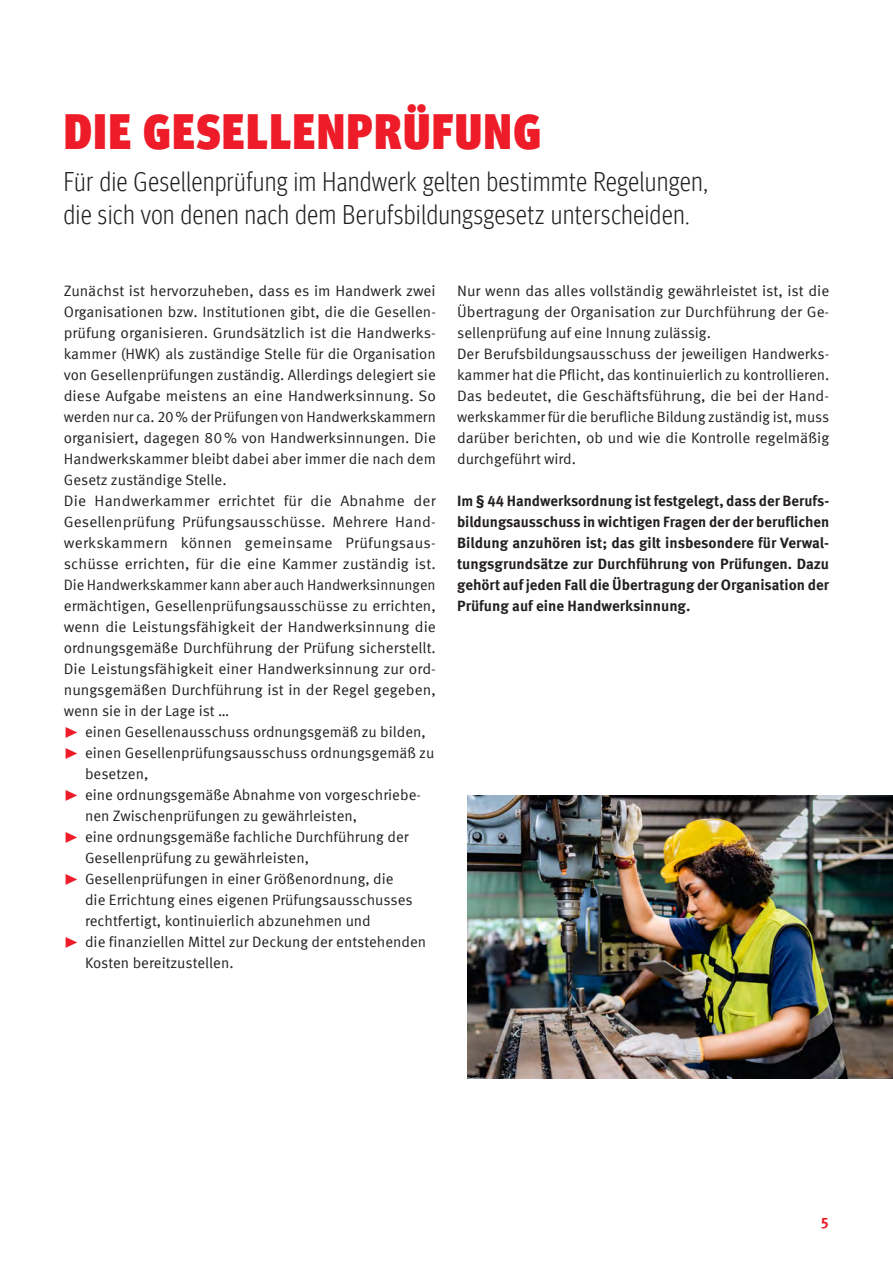
<style>
.page{position:relative;width:893px;height:1263px;background:#fff}
.page>*{position:absolute;margin:0;border:0;box-sizing:border-box;transform-origin:0 0}
.H1___Überschrift{font:900 condensed 49.5px "Meta Head IGM";letter-spacing:.04em;color:#ee1c28}
.H2___Unterüberschrift_neu{font:300 condensed 27px/33px "Meta Head IGM";letter-spacing:.03em;color:#231f20}
.Fließtext{font:15px/21px "Meta IGM";color:#231f20;text-align:justify}
.Aufzählung___1__Ebene{font:15px/21px "Meta IGM";color:#231f20}
.Fließtext-2{font:700 15px/21px "Meta IGM";color:#231f20;text-align:justify}
.Seitenzahlen_links{font:700 15px "Meta IGM";color:#ee1c28}
.s1{font-weight:700;font-size:30px;color:#ee1c28}
</style>
<div class="page">
<img style="left:468px;top:796px;width:425px;height:282px">
<h1 class="H1___Überschrift" style="left:64px;top:92px;width:478px">DIE GESELLENPRÜFUNG</h1>
<h2 class="H2___Unterüberschrift_neu" style="left:64px;top:163px;width:646px">Für die Gesellenprüfung im Handwerk gelten bestimmte Regelungen, die sich von denen nach dem Berufsbildungsgesetz unterscheiden.</h2>
<p class="Fließtext" style="left:64px;top:279px;width:374px">Zunächst ist hervorzuheben, dass es im Handwerk zwei Organisationen bzw. Institutionen gibt, die die Gesellen&shy;prüfung organisieren. Grundsätzlich ist die Handwerks&shy;kammer (HWK) als zuständige Stelle für die Organisation von Gesellenprüfungen zuständig. Allerdings delegiert sie diese Aufgabe meistens an eine Handwerksinnung. So werden nur ca. 20% der Prüfungen von Handwerkskammern organisiert, dagegen 80% von Handwerksinnungen. Die Handwerkskammer bleibt dabei aber immer die nach dem Gesetz zuständige Stelle.</p>
<p class="Fließtext" style="left:64px;top:489px;width:373px">Die Handwerkammer errichtet für die Abnahme der</p>
<p class="Fließtext" style="left:64px;top:510px;width:374px">Gesellenprüfung Prüfungsausschüsse. Mehrere Hand&shy;werkskammern können gemeinsame Prüfungsaus&shy;schüsse errichten, für die eine Kammer zuständig ist.</p>
<p class="Fließtext" style="left:64px;top:573px;width:374px">Die Handwerkskammer kann aber auch Handwerksinnungen ermächtigen, Gesellenprüfungsausschüsse zu errichten, wenn die Leistungsfähigkeit der Handwerksinnung die ordnungsgemäße Durchführung der Prüfung sicherstellt.</p>
<p class="Fließtext" style="left:64px;top:657px;width:374px">Die Leistungsfähigkeit einer Handwerksinnung zur ord&shy;nungsgemäßen Durchführung ist in der Regel gegeben, wenn sie in der Lage ist …</p>
<p class="Aufzählung___1__Ebene" style="left:64px;top:720px;width:364px"><span class="s1">▸</span> einen Gesellenausschuss ordnungsgemäß zu bilden,</p>
<p class="Aufzählung___1__Ebene" style="left:85px;top:741px;width:351px;text-indent:-21px"><span class="s1">▸</span> einen Gesellenprüfungsausschuss ordnungsgemäß zu besetzen,</p>
<p class="Aufzählung___1__Ebene" style="left:85px;top:783px;width:337px;text-indent:-21px"><span class="s1">▸</span> eine ordnungsgemäße Abnahme von vorgeschriebe&shy;nen Zwischenprüfungen zu gewährleisten,</p>
<p class="Aufzählung___1__Ebene" style="left:85px;top:825px;width:325px;text-indent:-21px"><span class="s1">▸</span> eine ordnungsgemäße fachliche Durchführung der<br>Gesellenprüfung zu gewährleisten,</p>
<p class="Aufzählung___1__Ebene" style="left:85px;top:867px;width:329px;text-indent:-21px"><span class="s1">▸</span> Gesellenprüfungen in einer Größenordnung, die die Errichtung eines eigenen Prüfungsausschusses rechtfertigt, kontinuierlich abzunehmen und</p>
<p class="Aufzählung___1__Ebene" style="left:85px;top:930px;width:343px;text-indent:-21px"><span class="s1">▸</span> die finanziellen Mittel zur Deckung der entstehenden<br>Kosten bereitzustellen.</p>
<p class="Fließtext" style="left:457px;top:279px;width:374px">Nur wenn das alles vollständig gewährleistet ist, ist die Übertragung der Organisation zur Durchführung der Ge&shy;sellenprüfung auf eine Innung zulässig.</p>
<p class="Fließtext" style="left:457px;top:342px;width:374px">Der Berufsbildungsausschuss der jeweiligen Handwerks&shy;kammer hat die Pflicht, das kontinuierlich zu kontrollieren.<br>Das bedeutet, die Geschäftsführung, die bei der Hand&shy;werkskammer für die berufliche Bildung zuständig ist, muss darüber berichten, ob und wie die Kontrolle regelmäßig durchgeführt wird.</p>
<p class="Fließtext-2" style="left:457px;top:489px;width:374px">Im § 44 Handwerksordnung ist festgelegt, dass der Berufs&shy;bildungsausschuss in wichtigen Fragen der der beruflichen Bildung anzuhören ist; das gilt insbesondere für Verwal&shy;tungsgrundsätze zur Durchführung von Prüfungen. Dazu gehört auf jeden Fall die Übertragung der Organisation der Prüfung auf eine Handwerksinnung.</p>
<p class="Seitenzahlen_links" style="left:821px;top:1211px;width:9px">5</p>
</div>
